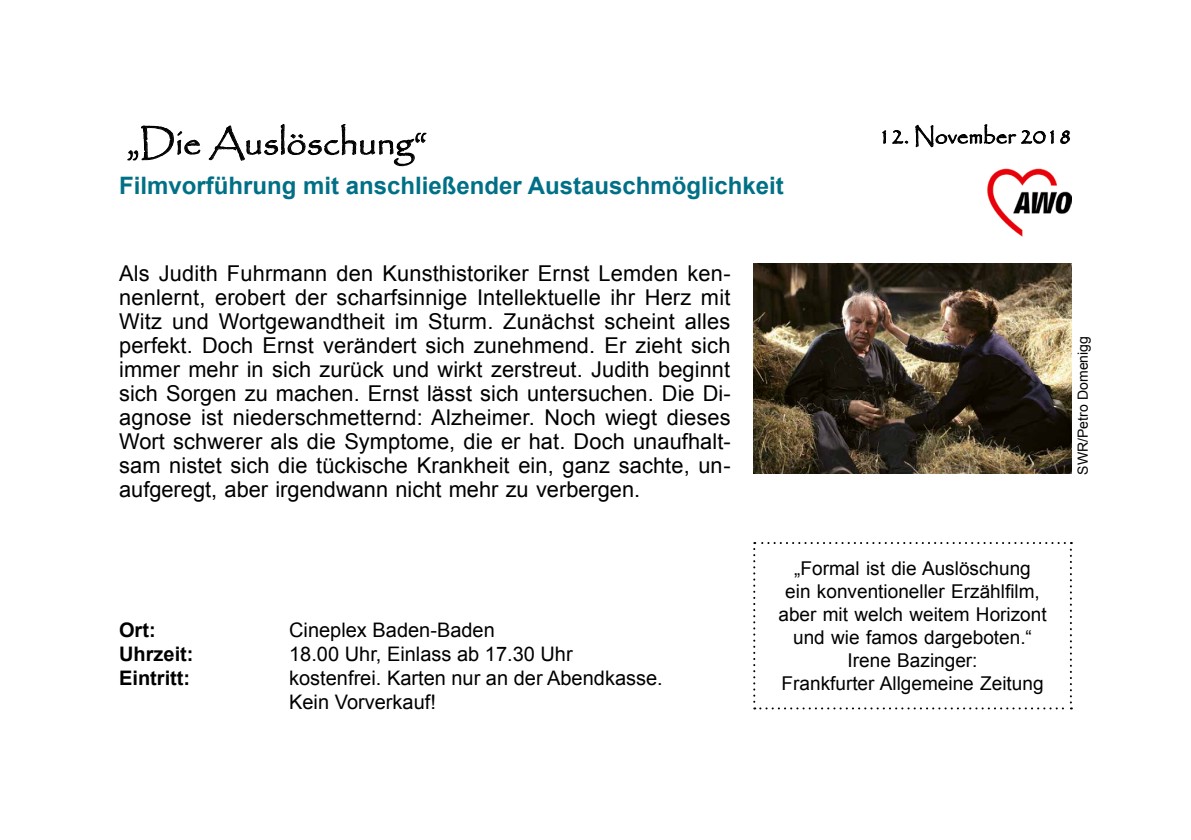
<style>
.page{position:relative;width:1191px;height:840px;background:#fff}
.page>*{position:absolute;margin:0;border:0;box-sizing:border-box;transform-origin:0 0}
.t1{font:36px "Papyrus";color:#000}
.t2{font:700 24px "Arial";color:#007086}
.t3{font:22.6px "Papyrus";color:#000}
.t4{font:21.8px/24px "Arial";color:#000;text-align:justify}
.t5{font:20px/24px "Arial";color:#000}
.t6{font:700 20px "Arial";color:#000}
.t7{font:19px/23px "Arial";color:#000;text-align:center}
.t8{font:14px "Arial";color:#000}
</style>
<div class="page">
<svg style="left:127px;top:125px;width:74px;height:36px"></svg>
<svg style="left:208px;top:124px;width:219px;height:43px"></svg>
<img style="left:753px;top:264px;width:318px;height:209px">
<svg style="left:882px;top:130px;width:26px;height:14px"></svg>
<svg style="left:915px;top:124px;width:139px;height:24px"></svg>
<svg style="left:1060px;top:130px;width:10px;height:15px"></svg>
<img style="left:987px;top:168px;width:84px;height:68px">
<svg style="left:753px;top:542px;width:318px;height:167px"></svg>
<h1 class="t1" style="left:127px;top:121px;width:301px">„Die Auslöschung“</h1>
<p class="t2" style="left:119px;top:170px;width:666px">Filmvorführung mit anschließender Austauschmöglichkeit</p>
<p class="t4" style="left:119px;top:261px;width:613px">Als Judith Fuhrmann den Kunsthistoriker Ernst Lemden ken&shy;nenlernt, erobert der scharfsinnige Intellektuelle ihr Herz mit Witz und Wortgewandtheit im Sturm. Zunächst scheint alles perfekt. Doch Ernst verändert sich zunehmend. Er zieht sich immer mehr in sich zurück und wirkt zerstreut. Judith beginnt sich Sorgen zu machen. Ernst lässt sich untersuchen. Die Di&shy;agnose ist niederschmetternd: Alzheimer. Noch wiegt dieses Wort schwerer als die Symptome, die er hat. Doch unaufhalt&shy;sam nistet sich die tückische Krankheit ein, ganz sachte, un&shy;aufgeregt, aber irgendwann nicht mehr zu verbergen.</p>
<p class="t3" style="left:878px;top:122px;width:195px">12. November 2018</p>
<p class="t8" style="left:1073px;top:474px;width:140px;rotate:-90deg">SWR/Petro Domenigg</p>
<p class="t6" style="left:119px;top:616px;width:38px">Ort:</p>
<p class="t5" style="left:289px;top:618px;width:207px">Cineplex Baden-Baden</p>
<p class="t6" style="left:119px;top:640px;width:76px">Uhrzeit:</p>
<p class="t5" style="left:289px;top:642px;width:285px">18.00 Uhr, Einlass ab 17.30 Uhr</p>
<p class="t6" style="left:119px;top:664px;width:73px">Eintritt:</p>
<p class="t5" style="left:289px;top:666px;width:375px">kostenfrei. Karten nur an der Abendkasse.<br>Kein Vorverkauf!</p>
<p class="t7" style="left:778px;top:556px;width:270px">„Formal ist die Auslöschung<br>ein konventioneller Erzählfilm, aber mit welch weitem Horizont und wie famos dargeboten.“<br>Irene Bazinger:<br>Frankfurter Allgemeine Zeitung</p>
</div>
